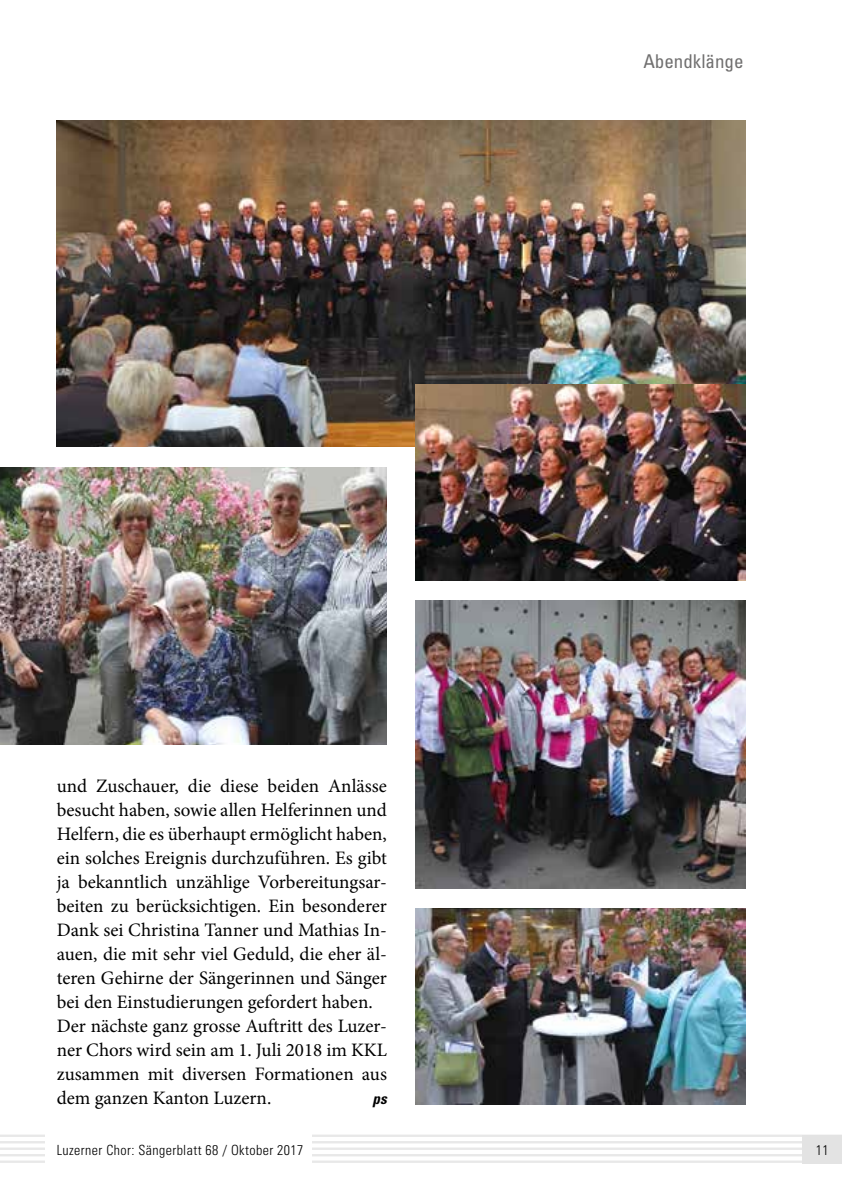
<style>
.page{position:relative;width:842px;height:1191px;background:#fff}
.page>*{position:absolute;margin:0;border:0;box-sizing:border-box;transform-origin:0 0}
.t1{font:19px/24px "Minion Pro";color:#000}
.t2{font:condensed 19px "Univers";color:#706f6f}
.t3{font:italic 700 condensed 15px "Univers";color:#000}
.t4{font:300 condensed 14px "Univers";letter-spacing:.03em;color:#000}
</style>
<div class="page">
<hr style="left:0;top:1141px;width:842px;height:2px;background:#dadada">
<hr style="left:0;top:1134px;width:842px;height:3px;background:#dadada">
<hr style="left:0;top:1147px;width:842px;height:3px;background:#dadada">
<hr style="left:0;top:1154px;width:842px;height:2px;background:#dadada">
<hr style="left:0;top:1160px;width:842px;height:2px;background:#dadada">
<div style="left:802px;top:1134px;width:40px;height:29px;background:#e3e3e3"></div>
<div style="left:45px;top:1133px;width:267px;height:32px;background:#fff"></div>
<img style="left:57px;top:120px;width:689px;height:326px">
<img style="left:415px;top:600px;width:331px;height:288px">
<img style="left:415px;top:908px;width:331px;height:196px">
<img style="left:415px;top:384px;width:331px;height:196px">
<img style="left:0;top:468px;width:387px;height:276px">
<p class="t2" style="left:643px;top:50px;width:102px">Abendklänge</p>
<p class="t1" style="left:57px;top:774px;width:332px">und Zuschauer, die diese beiden Anlässe besucht haben, sowie allen Helferinnen und Helfern, die es überhaupt ermöglicht haben, ein solches Ereignis durchzuführen. Es gibt ja bekanntlich unzählige Vorbereitungsar&shy;beiten zu berücksichtigen. Ein besonderer Dank sei Christina Tanner und Mathias In&shy;auen, die mit sehr viel Geduld, die eher äl&shy;teren Gehirne der Sängerinnen und Sänger bei den Einstudierungen gefordert haben.<br>Der nächste ganz grosse Auftritt des Luzer&shy;ner Chors wird sein am 1. Juli 2018 im KKL zusammen mit diversen Formationen aus dem ganzen Kanton Luzern.</p>
<p class="t3" style="left:373px;top:1089px;width:16px">ps</p>
<p class="t4" style="left:57px;top:1141px;width:248px">Luzerner Chor: Sängerblatt 68 / Oktober 2017</p>
<p class="t4" style="left:816px;top:1141px;width:14px">11</p>
</div>
